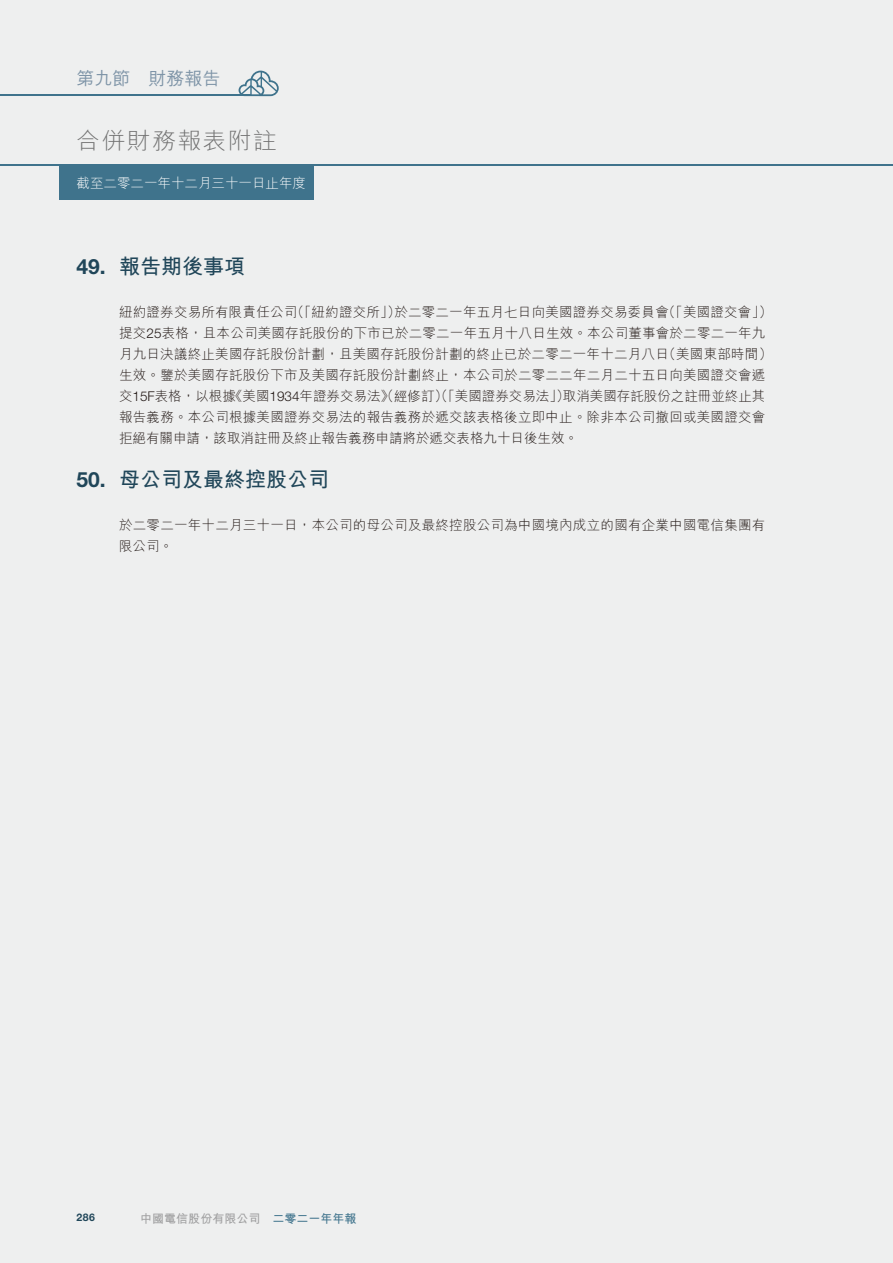
<style>
.page{position:relative;width:893px;height:1263px;background:#eeefef}
.page>*{position:absolute;margin:0;border:0;box-sizing:border-box;transform-origin:0 0}
.t1{font:22.8px "M Hei HK Light E Ten B5 H";letter-spacing:.05em;color:#717171;scale:1.05 1}
.t2{font:21px "M Hei HK Bold E Ten B5 H";color:#204659}
.t3{font:18px "M Hei HK Medium E Ten B5 H";color:#7e94a7}
.t4{font:13.5px/21px "M Hei HK Light E Ten B5 H";letter-spacing:.02em;color:#231916}
.t5{font:13.5px "M Hei HK Light E Ten B5 H";color:#fff}
.t6{font:12px "M Hei HK Bold E Ten B5 H";color:#9f9fa0}
.t7{font:700 10.5px "Helvetica Neue LT Std";color:#204659}
.s1{font-family:"Helvetica Neue LT Std";font-weight:700}
.s2{font-family:"Helvetica Neue LT Std";font-weight:300}
.s3{color:#3f738c}
</style>
<div class="page">
<div style="left:60px;top:165px;width:254px;height:35px;background:#3f738c"></div>
<hr style="left:0;top:164px;width:893px;height:2px;background:#3f738c">
<svg style="left:239px;top:71px;width:40px;height:25px"></svg>
<hr style="left:0;top:95px;width:250px;height:1px;background:#3f738c">
<h3 class="t3" style="left:77px;top:71px;width:146px">第九節 財務報告</h3>
<h1 class="t1" style="left:77px;top:132px;width:192px">合併財務報表附註</h1>
<p class="t5" style="left:77px;top:178px;width:231px">截至二零二一年十二月三十一日止年度</p>
<h2 class="t2" style="left:77px;top:258px;width:170px"><span class="s1">49.</span> 報告期後事項</h2>
<p class="t4" style="left:119px;top:303px;width:655px">紐約證券交易所有限責任公司（「紐約證交所」）於二零二一年五月七日向美國證券交易委員會（「美國證交會」）提交<span class="s2">25</span>表格，且本公司美國存託股份的下市已於二零二一年五月十八日生效。本公司董事會於二零二一年九月九日決議終止美國存託股份計劃，且美國存託股份計劃的終止已於二零二一年十二月八日（美國東部時間）生效。鑒於美國存託股份下市及美國存託股份計劃終止，本公司於二零二二年二月二十五日向美國證交會遞交<span class="s2">15F</span>表格，以根據《美國<span class="s2">1934</span>年證券交易法》（經修訂）（「美國證券交易法」）取消美國存託股份之註冊並終止其報告義務。本公司根據美國證券交易法的報告義務於遞交該表格後立即中止。除非本公司撤回或美國證交會拒絕有關申請，該取消註冊及終止報告義務申請將於遞交表格九十日後生效。</p>
<h2 class="t2" style="left:77px;top:471px;width:254px"><span class="s1">50.</span> 母公司及最終控股公司</h2>
<p class="t4" style="left:119px;top:516px;width:648px">於二零二一年十二月三十一日，本公司的母公司及最終控股公司為中國境內成立的國有企業中國電信集團有限公司。</p>
<p class="t7" style="left:77px;top:1214px;width:20px">286</p>
<p class="t6" style="left:140px;top:1214px;width:218px">中國電信股份有限公司 <span class="s3">二零二一年年報</span></p>
</div>
